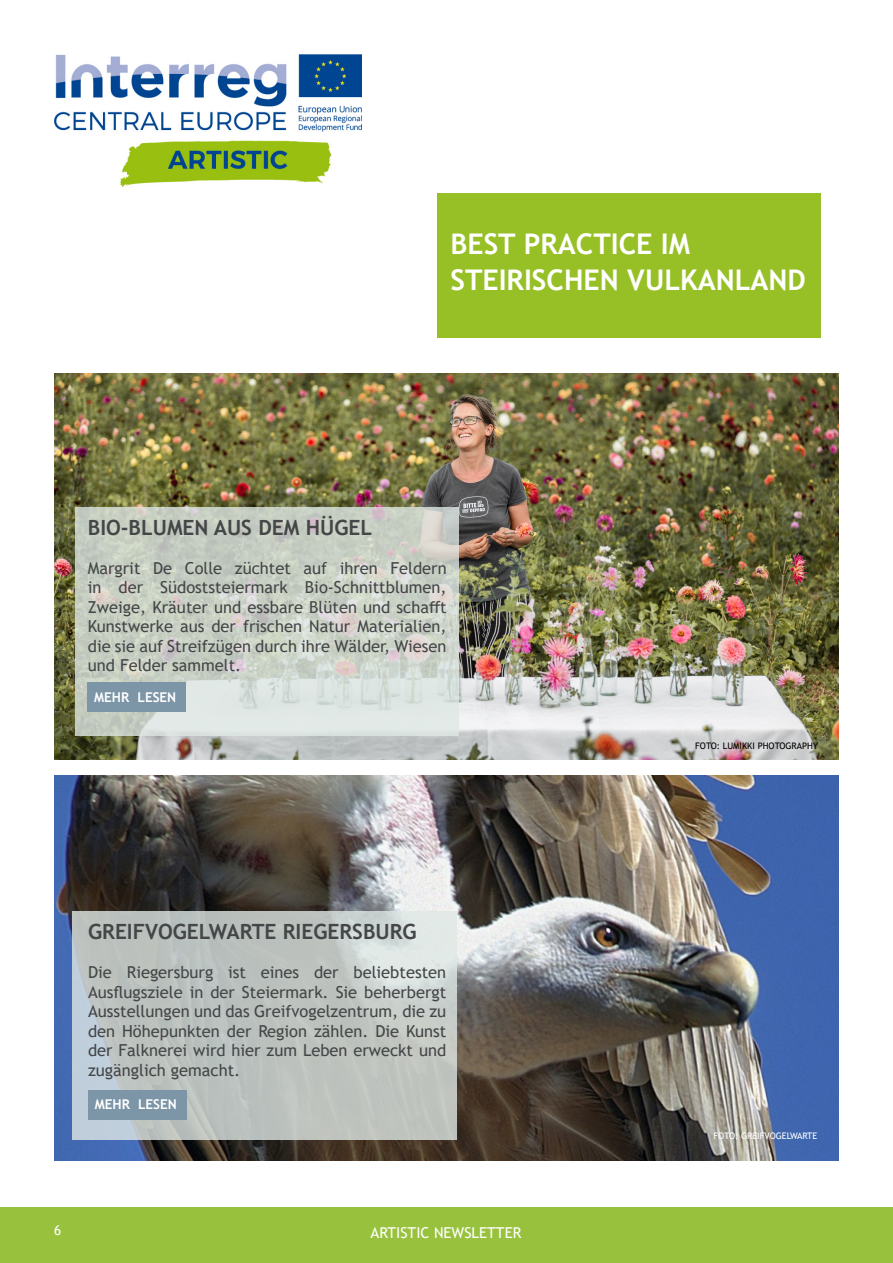
<style>
.page{position:relative;width:893px;height:1263px;background:#fff}
.page>*{position:absolute;margin:0;border:0;box-sizing:border-box;transform-origin:0 0}
.t1{font:700 28.5px "Trebuchet MS";color:#fff}
.t2{font:700 21px "Trebuchet MS";color:#444647}
.t3{font:16.5px/19.5px "Trebuchet MS";color:#444647;text-align:justify}
.t4{font:15px "Trebuchet MS";color:#fff}
.t5{font:700 13.5px "Trebuchet MS";color:#fff}
.t6{font:13.5px "Trebuchet MS";color:#fff}
.t7{font:9px "Trebuchet MS";color:#000001}
.t8{font:9px "Trebuchet MS";color:#fff}
</style>
<div class="page">
<img style="left:54px;top:54px;width:307px;height:133px">
<div style="left:0;top:1208px;width:893px;height:55px;background:#98c23d"></div>
<img style="left:54px;top:373px;width:785px;height:386px">
<img style="left:54px;top:775px;width:785px;height:386px">
<div style="left:437px;top:193px;width:384px;height:145px;background:#97c026"></div>
<svg style="left:72px;top:911px;width:385px;height:229px;background:#bfc6c3"></svg>
<svg style="left:75px;top:507px;width:384px;height:229px;background:#cdd4cb"></svg>
<div style="left:88px;top:682px;width:98px;height:30px;background:#7c96a8"></div>
<div style="left:88px;top:1090px;width:98px;height:29px;background:#7c96a8"></div>
<p class="t1" style="left:450px;top:226px;width:241px">BEST PRACTICE IM</p>
<p class="t1" style="left:450px;top:262px;width:357px">STEIRISCHEN VULKANLAND</p>
<p class="t2" style="left:88px;top:514px;width:286px">BIO-BLUMEN AUS DEM HÜGEL</p>
<p class="t3" style="left:88px;top:558px;width:360px">Margrit De Colle züchtet auf ihren Feldern in der Südoststeiermark Bio-Schnittblumen, Zweige, Kräuter und essbare Blüten und schafft Kunstwerke aus der frischen Natur Materialien, die sie auf Streifzügen durch ihre Wälder, Wiesen und Felder sammelt.</p>
<p class="t5" style="left:94px;top:689px;width:84px">MEHR LESEN</p>
<p class="t2" style="left:88px;top:918px;width:330px">GREIFVOGELWARTE RIEGERSBURG</p>
<p class="t3" style="left:88px;top:962px;width:360px">Die Riegersburg ist eines der beliebtesten Ausflugsziele in der Steiermark. Sie beherbergt Ausstellungen und das Greifvogelzentrum, die zu den Höhepunkten der Region zählen. Die Kunst der Falknerei wird hier zum Leben erweckt und zugänglich gemacht.</p>
<p class="t5" style="left:95px;top:1096px;width:84px">MEHR LESEN</p>
<p class="t6" style="left:54px;top:1222px;width:9px">6</p>
<p class="t4" style="left:371px;top:1223px;width:152px">ARTISTIC NEWSLETTER</p>
<p class="t7" style="left:695px;top:740px;width:124px">FOTO: LUMIKKI PHOTOGRAPHY</p>
<p class="t8" style="left:713px;top:1130px;width:105px">FOTO: GREIFVOGELWARTE</p>
</div>
